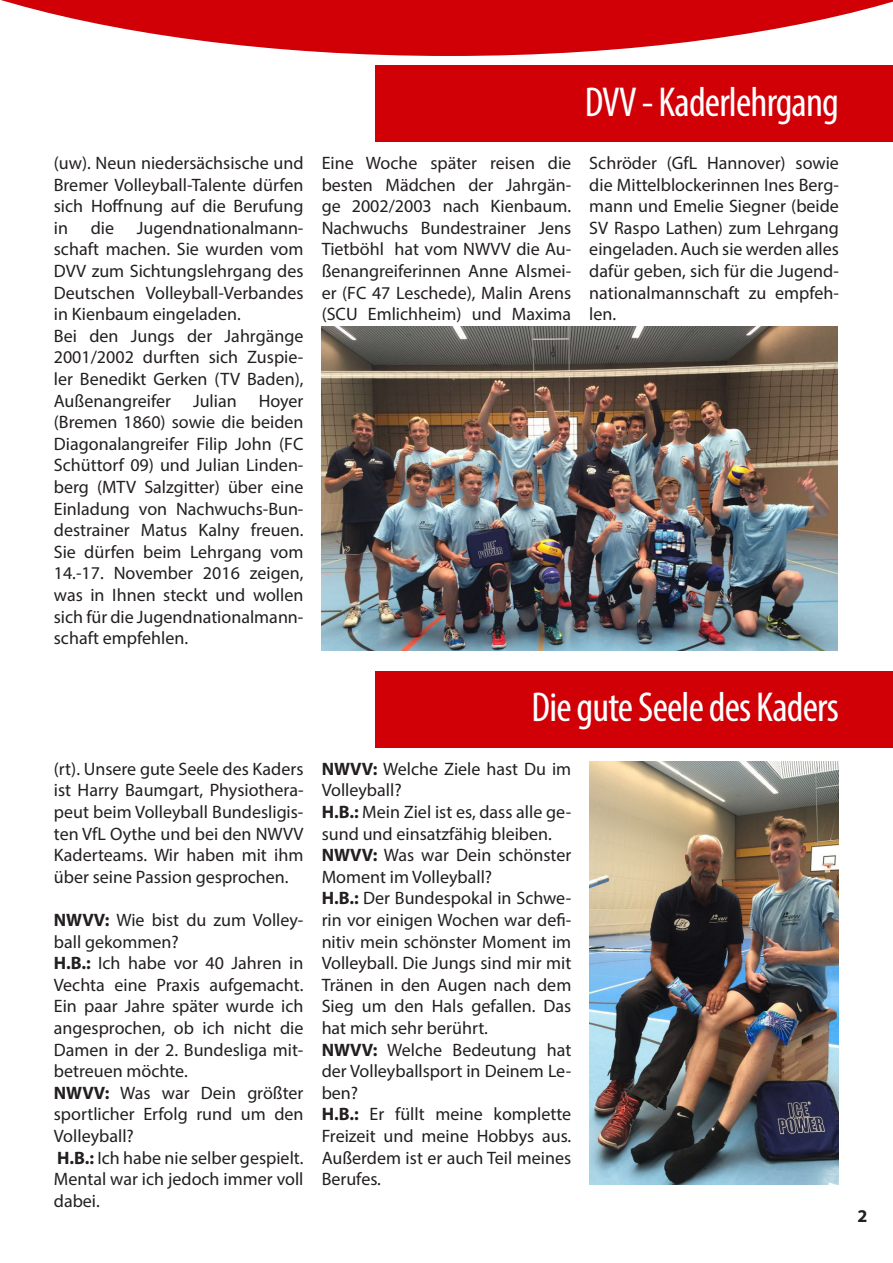
<style>
.page{position:relative;width:893px;height:1263px;background:#fff}
.page>*{position:absolute;margin:0;border:0;box-sizing:border-box;transform-origin:0 0}
.t1{font:condensed 42px "Myriad Pro";letter-spacing:-.02em;color:#fff}
.t2{font:18px/21.6px "Myriad Pro";color:#231f20;text-align:justify}
.t3{font:700 18px "Myriad Pro";color:#231f20}
.s1{font-weight:700}
</style>
<div class="page">
<div style="left:376px;top:66px;width:517px;height:76px;background:#d10007"></div>
<div style="left:376px;top:671px;width:517px;height:76px;background:#d10007"></div>
<svg style="left:1px;top:0;width:892px;height:56px;fill:#d10007"></svg>
<img style="left:589px;top:761px;width:250px;height:423px">
<img style="left:322px;top:327px;width:516px;height:324px">
<p class="t2" style="left:54px;top:152px;width:251px">(uw). Neun niedersächsische und Bremer Volleyball-Talente dürfen sich Hoffnung auf die Berufung in</p>
<p class="t2" style="left:54px;top:217px;width:251px;text-indent:83px">Jugendnationalmann&shy;schaft machen. Sie wurden vom DVV zum Sichtungslehrgang des Deutschen Volleyball-Verbandes in Kienbaum eingeladen.</p>
<p class="t2" style="left:54px;top:325px;width:251px">Bei den Jungs der Jahrgänge 2001/2002 durften sich Zuspie&shy;ler Benedikt Gerken (TV Baden), Außenangreifer Julian Hoyer (Bremen 1860) sowie die beiden Diagonalangreifer Filip John (FC Schüttorf 09) und Julian Linden&shy;berg (MTV Salzgitter) über eine Einladung von Nachwuchs-Bun&shy;destrainer Matus Kalny freuen.<br>Sie dürfen beim Lehrgang vom 14.-17. November 2016 zeigen, was in Ihnen steckt und wollen sich für die Jugendnationalmann&shy;schaft empfehlen.</p>
<p class="t2" style="left:91px;top:217px;width:25px">die</p>
<p class="t2" style="left:54px;top:757px;width:251px">(rt). Unsere gute Seele des Kaders ist Harry Baumgart, Physiothera&shy;peut beim Volleyball Bundesligis&shy;ten VfL Oythe und bei den NWVV Kaderteams. Wir haben mit ihm über seine Passion gesprochen.</p>
<p class="t2" style="left:54px;top:909px;width:251px"><span class="s1">NWVV:</span> Wie bist du zum Volley&shy;ball gekommen?</p>
<p class="t2" style="left:54px;top:952px;width:251px"><span class="s1">H.B.:</span> Ich habe vor 40 Jahren in Vechta eine Praxis aufgemacht.<br>Ein paar Jahre später wurde ich angesprochen, ob ich nicht die Damen in der 2. Bundesliga mit&shy;betreuen möchte.</p>
<p class="t2" style="left:54px;top:1081px;width:251px"><span class="s1">NWVV:</span> Was war Dein größter sportlicher Erfolg rund um den Volleyball?</p>
<p class="t2" style="left:54px;top:1146px;width:251px"><span class="s1">H.B.:</span> Ich habe nie selber gespielt.<br>Mental war ich jedoch immer voll dabei.</p>
<p class="t2" style="left:322px;top:152px;width:251px">Eine Woche später reisen die besten Mädchen der Jahrgän&shy;ge 2002/2003 nach Kienbaum.<br>Nachwuchs Bundestrainer Jens Tietböhl hat vom NWVV die Au&shy;ßenangreiferinnen Anne Alsmei&shy;er (FC 47 Leschede), Malin Arens (SCU Emlichheim) und Maxima</p>
<p class="t1" style="left:585px;top:77px;width:256px">DVV - Kaderlehrgang</p>
<p class="t2" style="left:589px;top:152px;width:251px">Schröder (GfL Hannover) sowie die Mittelblockerinnen Ines Berg&shy;mann und Emelie Siegner (beide SV Raspo Lathen) zum Lehrgang eingeladen. Auch sie werden alles dafür geben, sich für die Jugend&shy;nationalmannschaft zu empfeh&shy;len.</p>
<p class="t1" style="left:531px;top:682px;width:309px">Die gute Seele des Kaders</p>
<p class="t2" style="left:322px;top:757px;width:251px"><span class="s1">NWVV:</span> Welche Ziele hast Du im<br>Volleyball?</p>
<p class="t2" style="left:322px;top:801px;width:251px"><span class="s1">H.B.:</span> Mein Ziel ist es, dass alle ge&shy;sund und einsatzfähig bleiben.</p>
<p class="t2" style="left:322px;top:844px;width:251px"><span class="s1">NWVV:</span> Was war Dein schönster<br>Moment im Volleyball?</p>
<p class="t2" style="left:322px;top:887px;width:251px"><span class="s1">H.B.:</span> Der Bundespokal in Schwe&shy;rin vor einigen Wochen war defi&shy;nitiv mein schönster Moment im Volleyball. Die Jungs sind mir mit Tränen in den Augen nach dem Sieg um den Hals gefallen. Das hat mich sehr berührt.</p>
<p class="t2" style="left:322px;top:1038px;width:251px"><span class="s1">NWVV:</span> Welche Bedeutung hat der Volleyballsport in Deinem Le&shy;ben?</p>
<p class="t2" style="left:322px;top:1103px;width:251px"><span class="s1">H.B.:</span> Er füllt meine komplette Freizeit und meine Hobbys aus.<br>Außerdem ist er auch Teil meines Berufes.</p>
<p class="t3" style="left:857px;top:1205px;width:11px">2</p>
</div>
